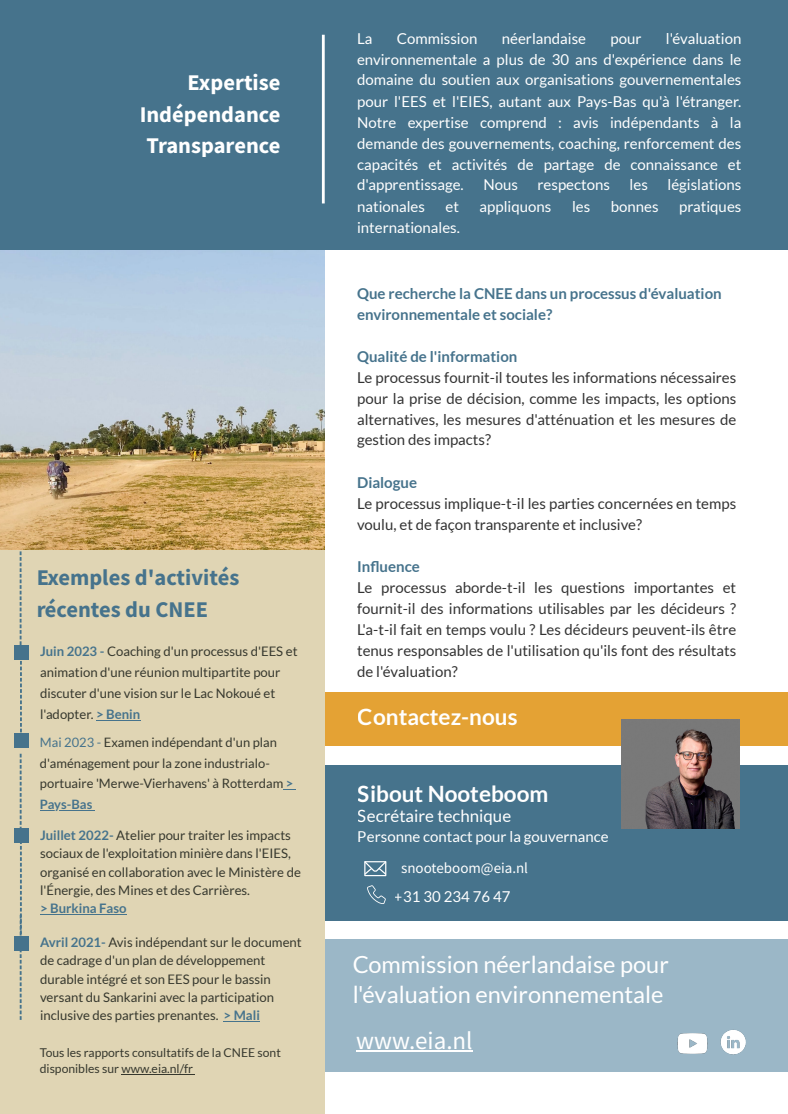
<style>
.page{position:relative;width:788px;height:1114px;background:#fff}
.page>*{position:absolute;margin:0;border:0;box-sizing:border-box;transform-origin:0 0}
.t1{font:25px "Source Sans Pro";color:#fff}
.t2{font:23.5px/30.4px "Lato";color:#fff}
.t3{font:700 22.5px/31.4px "Source Sans Pro";color:#fff;text-align:right}
.t4{font:700 22.5px/31.9px "Source Sans Pro";color:#46738c}
.t5{font:700 22.5px "Lato";color:#fff}
.t6{font:16.88px "Lato";color:#fff}
.t7{font:15px/21.1px "Lato";color:#333;text-align:justify}
.t8{font:15px/20.9px "Lato";color:#fff;text-align:justify}
.t9{font:700 15px/20.6px "Lato";color:#46738c}
.t10{font:15px "Source Sans Pro";color:#fff}
.t11{font:13.12px/18.2px "Lato";color:#36382e}
.t12{font:700 13.12px "Lato";color:#46738c}
.t13{font:13px/20.6px "Lato";color:#36382e}
.t14{font:12.12px/16.5px "Lato";color:#36382e}
.s1{font-weight:700;color:#46738c}
.s2{color:#46738c}
.s3{font-size:14px}
</style>
<div class="page">
<div style="left:323px;top:939px;width:464px;height:133px;background:#9bb7c7"></div>
<div style="left:300px;top:692px;width:488px;height:53px;background:#e4a234"></div>
<img style="left:0;top:249px;width:324px;height:301px">
<div style="left:323px;top:765px;width:465px;height:156px;background:#46738c"></div>
<div style="left:0;top:0;width:788px;height:249px;background:#46738c"></div>
<div style="left:0;top:550px;width:324px;height:563px;background:#e0d5b4"></div>
<div style="left:364px;top:861px;width:22px;height:15px;border:1px solid #fff"></div>
<svg style="left:364px;top:861px;width:23px;height:13px"></svg>
<hr style="left:322px;top:36px;width:3px;height:166px;background:#fff">
<hr style="left:356px;top:1050px;width:116px;height:1px;background:#fff">
<img style="left:621px;top:719px;width:119px;height:109px">
<svg style="left:20px;top:753px;width:2px;height:76px"></svg>
<div style="left:14px;top:829px;width:14px;height:14px;background:#46738c"></div>
<svg style="left:20px;top:659px;width:2px;height:74px"></svg>
<div style="left:14px;top:733px;width:14px;height:14px;background:#46738c"></div>
<svg style="left:20px;top:843px;width:2px;height:177px"></svg>
<div style="left:14px;top:937px;width:14px;height:14px;background:#46738c"></div>
<hr style="left:121px;top:1074px;width:74px;height:1px;background:#36382e">
<svg style="left:20px;top:551px;width:2px;height:94px"></svg>
<div style="left:14px;top:645px;width:14px;height:14px;background:#46738c"></div>
<img style="left:720px;top:1029px;width:26px;height:26px">
<img style="left:677px;top:1033px;width:31px;height:21px">
<hr style="left:106px;top:720px;width:34px;height:1px;background:#46738c">
<svg style="left:283px;top:789px;width:13px;height:1px"></svg>
<hr style="left:40px;top:810px;width:55px;height:1px;background:#46738c">
<hr style="left:40px;top:914px;width:87px;height:1px;background:#46738c">
<hr style="left:223px;top:1021px;width:37px;height:1px;background:#46738c">
<svg style="left:367px;top:885px;width:19px;height:19px"></svg>
<h3 class="t3" style="left:140px;top:66px;width:142px">Expertise<br>Indépendance<br>Transparence</h3>
<h3 class="t4" style="left:36px;top:561px;width:205px">Exemples d'activités récentes du CNEE</h3>
<p class="t11" style="left:40px;top:641px;width:259px;line-height:21px"><span class="s1">Juin 2023 -</span> Coaching d'un processus d'EES et animation d'une réunion multipartite pour discuter d'une vision sur le Lac Nokoué et l'adopter. <span class="s1">&gt; Benin</span></p>
<p class="t13" style="left:40px;top:732px;width:255px"><span class="s2">Mai 2023 -</span> Examen indépendant d'un plan d'aménagement pour la zone industrialo&shy;portuaire 'Merwe-Vierhavens' à Rotterdam <span class="s1">&gt; Pays-Bas</span></p>
<p class="t11" style="left:40px;top:826px;width:262px"><span class="s1">Juillet 2022-</span> Atelier pour traiter les impacts sociaux de l'exploitation minière dans l'EIES, organisé en collaboration avec le Ministère de l'Énergie, des Mines et des Carrières.</p>
<p class="t12" style="left:40px;top:900px;width:88px">&gt; Burkina Faso</p>
<p class="t11" style="left:40px;top:933px;width:263px"><span class="s1">Avril 2021-</span> Avis indépendant sur le document de cadrage d'un plan de développement durable intégré et son EES pour le bassin versant du Sankarini avec la participation inclusive des parties prenantes. <span class="s1">&gt; Mali</span></p>
<p class="t14" style="left:40px;top:1043px;width:242px">Tous les rapports consultatifs de la CNEE sont disponibles sur www.eia.nl/fr</p>
<p class="t8" style="left:357px;top:28px;width:386px;text-indent:309px">l'évaluation environnementale a plus de 30 ans d'expérience dans le domaine du soutien aux organisations gouvernementales pour l'EES et l'EIES, autant aux Pays-Bas qu'à l'étranger.<br>Notre expertise comprend : avis indépendants à la demande des gouvernements, coaching, renforcement des capacités et activités de partage de connaissance et d'apprentissage.</p>
<p class="t8" style="left:357px;top:28px;width:17px">La</p>
<p class="t8" style="left:397px;top:28px;width:82px">Commission</p>
<p class="t8" style="left:502px;top:28px;width:86px">néerlandaise</p>
<p class="t8" style="left:610px;top:28px;width:33px">pour</p>
<p class="t8" style="left:483px;top:174px;width:36px">Nous</p>
<p class="t8" style="left:537px;top:174px;width:74px">respectons</p>
<p class="t8" style="left:629px;top:174px;width:20px">les</p>
<p class="t8" style="left:667px;top:174px;width:75px">législations</p>
<p class="t8" style="left:357px;top:196px;width:69px">nationales</p>
<p class="t8" style="left:445px;top:196px;width:15px">et</p>
<p class="t8" style="left:479px;top:196px;width:73px">appliquons</p>
<p class="t8" style="left:572px;top:196px;width:20px">les</p>
<p class="t8" style="left:610px;top:196px;width:49px">bonnes</p>
<p class="t8" style="left:679px;top:196px;width:64px">pratiques</p>
<p class="t8" style="left:357px;top:216px;width:104px">internationales.</p>
<p class="t9" style="left:357px;top:283px;width:366px">Que recherche la CNEE dans un processus d'évaluation environnementale et sociale?</p>
<p class="t9" style="left:357px;top:346px;width:162px">Qualité de l'information</p>
<p class="t7" style="left:357px;top:366px;width:380px">Le processus fournit-il toutes les informations nécessaires pour la prise de décision, comme les impacts, les options alternatives, les mesures d'atténuation et les mesures de gestion des impacts?</p>
<p class="t9" style="left:357px;top:471px;width:62px">Dialogue</p>
<p class="t7" style="left:357px;top:493px;width:380px;line-height:20.6px">Le processus implique-t-il les parties concernées en temps voulu, et de façon transparente et inclusive?</p>
<p class="t9" style="left:357px;top:556px;width:64px">In uence</p>
<p class="t7" style="left:357px;top:576px;width:380px">Le processus aborde-t-il les questions importantes et fournit-il des informations utilisables par les décideurs ?<br>L'a-t-il fait en temps voulu ? Les décideurs peuvent-ils être tenus responsables de l'utilisation qu'ils font des résultats de l'évaluation?</p>
<h3 class="t5" style="left:358px;top:702px;width:161px">Contactez-nous</h3>
<h3 class="t5" style="left:358px;top:779px;width:192px">Sibout Nooteboom</h3>
<p class="t6" style="left:358px;top:806px;width:155px">Secrétaire technique</p>
<p class="t8" style="left:358px;top:826px;width:252px">Personne contact pour la gouvernance</p>
<p class="t10" style="left:401px;top:858px;width:128px">snooteboom@eia.nl</p>
<p class="t8" style="left:395px;top:886px;width:117px"><span class="s3">+</span>31 30 234 76 47</p>
<h2 class="t2" style="left:352px;top:948px;width:318px">Commission néerlandaise pour l'évaluation environnementale</h2>
<h1 class="t1" style="left:356px;top:1024px;width:118px">www.eia.nl</h1>
</div>
